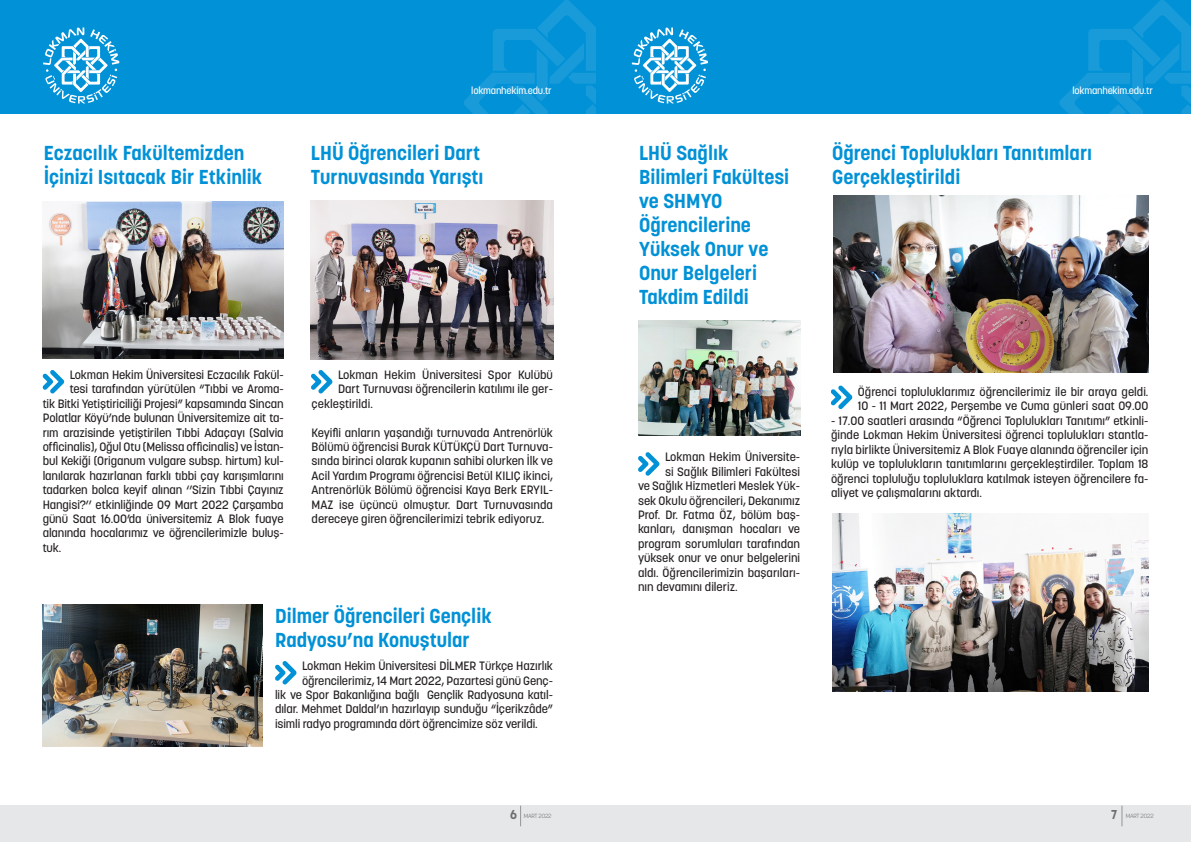
<style>
.page{position:relative;width:1191px;height:842px;background:#fff}
.page>*{position:absolute;margin:0;border:0;box-sizing:border-box;transform-origin:0 0}
.t1{font:700 20px/24px "Korolev";color:#0091d6}
.t2{font:500 12px/14.4px "Korolev";letter-spacing:-.01em;color:#231f20;text-align:justify}
.t3{font:500 10px "Korolev";letter-spacing:-.02em;color:#fff}
.t4{font:300 6px "Korolev";letter-spacing:-.03em;color:#6c6d70}
.t5{font:300 5.9px "Korolev";letter-spacing:-.03em;color:#6c6d70}
.s1{font-weight:700;font-size:12.8px}
</style>
<div class="page">
<div style="left:0;top:806px;width:1191px;height:36px;background:#e6e7e9"></div>
<div style="left:595px;top:0;width:596px;height:113px;background:#0091d6"></div>
<svg style="left:1059px;top:0;width:132px;height:113px"></svg>
<div style="left:0;top:0;width:595px;height:113px;background:#0091d6"></div>
<svg style="left:464px;top:0;width:131px;height:113px"></svg>
<svg style="left:520px;top:806px;width:1px;height:20px"></svg>
<svg style="left:1121px;top:806px;width:1px;height:20px"></svg>
<svg style="left:43px;top:28px;width:76px;height:76px"></svg>
<svg style="left:632px;top:28px;width:76px;height:76px"></svg>
<img style="left:43px;top:201px;width:240px;height:157px">
<svg style="left:42px;top:370px;width:22px;height:23px"></svg>
<svg style="left:311px;top:370px;width:21px;height:23px"></svg>
<svg style="left:638px;top:452px;width:21px;height:24px"></svg>
<svg style="left:831px;top:385px;width:21px;height:24px"></svg>
<svg style="left:275px;top:661px;width:21px;height:23px"></svg>
<img style="left:43px;top:605px;width:219px;height:142px">
<img style="left:311px;top:200px;width:242px;height:159px">
<img style="left:638px;top:320px;width:162px;height:115px">
<img style="left:833px;top:196px;width:315px;height:177px">
<img style="left:832px;top:513px;width:316px;height:178px">
<p class="t1" style="left:44px;top:141px;width:220px">Eczacılık Fakültemizden<br>İçinizi Isıtacak Bir Etkinlik</p>
<p class="t2" style="left:70px;top:368px;width:215px">Lokman Hekim Üniversitesi Eczacılık Fakül-</p>
<p class="t2" style="left:70px;top:382px;width:215px">tesi tarafından yürütülen “Tıbbi ve Aroma-</p>
<p class="t2" style="left:43px;top:396px;width:242px">tik Bitki Yetiştiriciliği Projesi” kapsamında Sincan</p>
<p class="t2" style="left:43px;top:411px;width:242px">Polatlar Köyü’nde bulunan Üniversitemize ait ta-</p>
<p class="t2" style="left:43px;top:425px;width:242px">rım arazisinde yetiştirilen Tıbbi Adaçayı (Salvia</p>
<p class="t2" style="left:43px;top:440px;width:242px">officinalis), Oğul Otu (Melissa officinalis) ve İstan-</p>
<p class="t2" style="left:43px;top:454px;width:242px">bul Kekiği (Origanum vulgare subsp. hirtum) kul-</p>
<p class="t2" style="left:43px;top:468px;width:242px">lanılarak hazırlanan farklı tıbbi çay karışımlarını</p>
<p class="t2" style="left:43px;top:483px;width:242px">tadarken bolca keyif alınan ‘’Sizin Tıbbi Çayınız</p>
<p class="t2" style="left:43px;top:497px;width:242px">Hangisi?’’ etkinliğinde 09 Mart 2022 Çarşamba</p>
<p class="t2" style="left:43px;top:512px;width:242px">günü Saat 16.00’da üniversitemiz A Blok fuaye</p>
<p class="t2" style="left:43px;top:526px;width:242px">alanında hocalarımız ve öğrencilerimizle buluş-</p>
<p class="t2" style="left:43px;top:540px;width:20px">tuk.</p>
<p class="t3" style="left:471px;top:84px;width:82px">lokmanhekim.edu.tr</p>
<p class="t3" style="left:1072px;top:84px;width:82px">lokmanhekim.edu.tr</p>
<p class="t1" style="left:311px;top:141px;width:174px">LHÜ Öğrencileri Dart<br>Turnuvasında Yarıştı</p>
<p class="t2" style="left:338px;top:368px;width:216px">Lokman Hekim Üniversitesi Spor Kulübü</p>
<p class="t2" style="left:338px;top:382px;width:216px">Dart Turnuvası öğrencilerin katılımı ile ger-</p>
<p class="t2" style="left:311px;top:396px;width:63px">çekleştirildi.</p>
<p class="t2" style="left:311px;top:425px;width:243px">Keyifli anların yaşandığı turnuvada Antrenörlük Bölümü öğrencisi Burak KÜTÜKÇÜ Dart Turnuva&shy;sında birinci olarak kupanın sahibi olurken İlk ve Acil Yardım Programı öğrencisi Betül KILIÇ ikinci, Antrenörlük Bölümü öğrencisi Kaya Berk ERYIL-MAZ ise üçüncü olmuştur. Dart Turnuvasında dereceye giren öğrencilerimizi tebrik ediyoruz.</p>
<p class="t1" style="left:639px;top:141px;width:152px">LHÜ Sağlık<br>Bilimleri Fakültesi ve SHMYO<br>Öğrencilerine<br>Yüksek Onur ve<br>Onur Belgeleri<br>Takdim Edildi</p>
<p class="t1" style="left:832px;top:141px;width:262px">Öğrenci Toplulukları Tanıtımları<br>Gerçekleştirildi</p>
<p class="t2" style="left:665px;top:450px;width:137px">Lokman Hekim Üniversite-</p>
<p class="t2" style="left:665px;top:464px;width:137px">si Sağlık Bilimleri Fakültesi</p>
<p class="t2" style="left:638px;top:479px;width:164px">ve Sağlık Hizmetleri Meslek Yük-</p>
<p class="t2" style="left:638px;top:493px;width:164px">sek Okulu öğrencileri, Dekanımız</p>
<p class="t2" style="left:638px;top:507px;width:164px">Prof. Dr. Fatma ÖZ, bölüm baş-</p>
<p class="t2" style="left:638px;top:522px;width:164px">kanları, danışman hocaları ve</p>
<p class="t2" style="left:638px;top:536px;width:164px">program sorumluları tarafından</p>
<p class="t2" style="left:638px;top:551px;width:164px">yüksek onur ve onur belgelerini</p>
<p class="t2" style="left:638px;top:565px;width:164px">aldı. Öğrencilerimizin başarıları-</p>
<p class="t2" style="left:638px;top:579px;width:101px">nın devamını dileriz.</p>
<p class="t2" style="left:858px;top:385px;width:292px">Öğrenci topluluklarımız öğrencilerimiz ile bir araya geldi.<br>10 - 11 Mart 2022, Perşembe ve Cuma günleri saat 09.00</p>
<p class="t2" style="left:831px;top:413px;width:319px">- 17.00 saatleri arasında “Öğrenci Toplulukları Tanıtımı” etkinli&shy;ğinde Lokman Hekim Üniversitesi öğrenci toplulukları stantla&shy;rıyla birlikte Üniversitemiz A Blok Fuaye alanında öğrenciler için kulüp ve toplulukların tanıtımlarını gerçekleştirdiler. Toplam 18 öğrenci topluluğu topluluklara katılmak isteyen öğrencilere fa&shy;aliyet ve çalışmalarını aktardı.</p>
<p class="t1" style="left:275px;top:604px;width:218px">Dilmer Öğrencileri Gençlik<br>Radyosu’na Konuştular</p>
<p class="t2" style="left:302px;top:659px;width:252px">Lokman Hekim Üniversitesi DİLMER Türkçe Hazırlık</p>
<p class="t2" style="left:302px;top:673px;width:252px">öğrencilerimiz, 14 Mart 2022, Pazartesi günü Genç-</p>
<p class="t2" style="left:275px;top:687px;width:279px">lik ve Spor Bakanlığına bağlı Gençlik Radyosuna katıl-</p>
<p class="t2" style="left:275px;top:702px;width:279px">dılar. Mehmet Daldal’ın hazırlayıp sunduğu “İçerikzâde”</p>
<p class="t2" style="left:275px;top:716px;width:264px">isimli radyo programında dört öğrencimize söz verildi.</p>
<p class="t5" style="left:510px;top:812px;width:43px"><span class="s1">6</span> MART 2022</p>
<p class="t4" style="left:1111px;top:812px;width:44px"><span class="s1">7</span> MART 2022</p>
</div>
